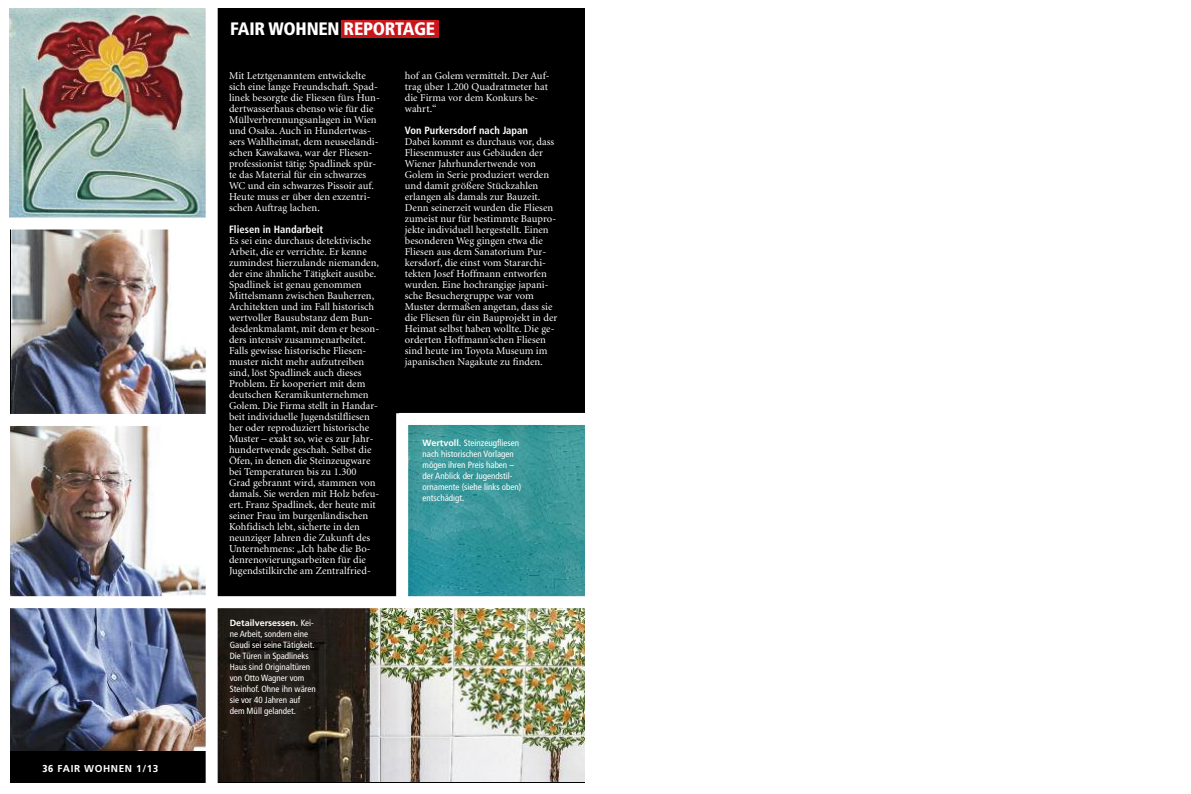
<style>
.page{position:relative;width:1191px;height:794px;background:#fff}
.page>*{position:absolute;margin:0;border:0;box-sizing:border-box;transform-origin:0 0}
.t1{font:900 condensed 18px "Frutiger";letter-spacing:-.015em;color:#fff}
.t2{font:10.5px/11px "Minion";letter-spacing:.005em;color:#fff}
.t3{font:700 condensed 10.5px "Frutiger";letter-spacing:.005em;color:#fff}
.t4{font:700 10px "Frutiger CS";letter-spacing:.055em;color:#fff}
.t5{font:condensed 9px/11px "Frutiger";color:#fff}
.s1{font-family:"Frutiger";font-weight:900;font-stretch:condensed}
.s2{font-weight:700;font-stretch:normal}
</style>
<div class="page">
<div style="left:10px;top:9px;width:574px;height:773px;background:#000"></div>
<img style="left:10px;top:9px;width:196px;height:208px">
<img style="left:218px;top:608px;width:366px;height:174px">
<img style="left:10px;top:426px;width:196px;height:324px">
<img style="left:11px;top:229px;width:195px;height:185px">
<img style="left:408px;top:425px;width:176px;height:171px">
<div style="left:206px;top:0;width:12px;height:791px;background:#fff"></div>
<div style="left:0;top:217px;width:215px;height:12px;background:#fff"></div>
<div style="left:0;top:596px;width:591px;height:12px;background:#fff"></div>
<div style="left:396px;top:413px;width:12px;height:188px;background:#fff"></div>
<div style="left:0;top:414px;width:215px;height:12px;background:#fff"></div>
<div style="left:399px;top:413px;width:195px;height:12px;background:#fff"></div>
<div style="left:341px;top:20px;width:98px;height:18px;background:#ca161b"></div>
<p class="t4" style="left:43px;top:764px;width:117px"><span class="s1">36</span> FAIR WOHNEN 1/13</p>
<h1 class="t1" style="left:230px;top:22px;width:206px">FAIR WOHNEN REPORTAGE</h1>
<p class="t2" style="left:229px;top:71px;width:152px">Mit Letztgenanntem entwickelte sich eine lange Freundschaft. Spad&shy;linek besorgte die Fliesen fürs Hun&shy;dertwasserhaus ebenso wie für die Müllverbrennungsanlagen in Wien und Osaka. Auch in Hundertwas&shy;sers Wahlheimat, dem neuseeländi&shy;schen Kawakawa, war der Fliesen&shy;professionist tätig: Spadlinek spür&shy;te das Material für ein schwarzes WC und ein schwarzes Pissoir auf.<br>Heute muss er über den exzentri&shy;schen Auftrag lachen.</p>
<p class="t3" style="left:229px;top:225px;width:96px">Fliesen in Handarbeit</p>
<p class="t2" style="left:229px;top:236px;width:152px">Es sei eine durchaus detektivische Arbeit, die er verrichte. Er kenne zumindest hierzulande niemanden, der eine ähnliche Tätigkeit ausübe.<br>Spadlinek ist genau genommen Mittelsmann zwischen Bauherren, Architekten und im Fall historisch wertvoller Bausubstanz dem Bun&shy;desdenkmalamt, mit dem er beson&shy;ders intensiv zusammenarbeitet.<br>Falls gewisse historische Fliesen&shy;muster nicht mehr aufzutreiben sind, löst Spadlinek auch dieses Problem. Er kooperiert mit dem deutschen Keramikunternehmen Golem. Die Firma stellt in Handar&shy;beit individuelle Jugendstilfliesen her oder reproduziert historische Muster – exakt so, wie es zur Jahr&shy;hundertwende geschah. Selbst die Öfen, in denen die Steinzeugware bei Temperaturen bis zu 1.300<br>Grad gebrannt wird, stammen von damals. Sie werden mit Holz befeu&shy;ert. Franz Spadlinek, der heute mit seiner Frau im burgenländischen Kohfidisch lebt, sicherte in den neunziger Jahren die Zukunft des Unternehmens: „Ich habe die Bo&shy;denrenovierungsarbeiten für die Jugendstilkirche am Zentralfried-</p>
<p class="t2" style="left:405px;top:71px;width:146px">hof an Golem vermittelt. Der Auf&shy;trag über 1.200 Quadratmeter hat die Firma vor dem Konkurs be&shy;wahrt.“</p>
<p class="t3" style="left:405px;top:126px;width:125px">Von Purkersdorf nach Japan</p>
<p class="t2" style="left:405px;top:137px;width:154px">Dabei kommt es durchaus vor, dass Fliesenmuster aus Gebäuden der Wiener Jahrhundertwende von Golem in Serie produziert werden und damit größere Stückzahlen erlangen als damals zur Bauzeit.<br>Denn seinerzeit wurden die Fliesen zumeist nur für bestimmte Baupro&shy;jekte individuell hergestellt. Einen besonderen Weg gingen etwa die Fliesen aus dem Sanatorium Pur&shy;kersdorf, die einst vom Stararchi&shy;tekten Josef Hoffmann entworfen wurden. Eine hochrangige japani&shy;sche Besuchergruppe war vom Muster dermaßen angetan, dass sie die Fliesen für ein Bauprojekt in der Heimat selbst haben wollte. Die ge&shy;orderten Hoffmann’schen Fliesen sind heute im Toyota Museum im japanischen Nagakute zu finden.</p>
<p class="t5" style="left:422px;top:438px;width:100px"><span class="s2">Wertvoll.</span> Steinzeugfliesen nach historischen Vorlagen mögen ihren Preis haben – der Anblick der Jugendstil&shy;ornamente (siehe links oben) entschädigt.</p>
<p class="t5" style="left:230px;top:618px;width:88px"><span class="s2">Detailversessen.</span> Kei&shy;ne Arbeit, sondern eine<br>Gaudi sei seine Tätigkeit.<br>Die Türen in Spadlineks<br>Haus sind Originaltüren von Otto Wagner vom<br>Steinhof. Ohne ihn wären sie vor 40 Jahren auf dem Müll gelandet.</p>
</div>
